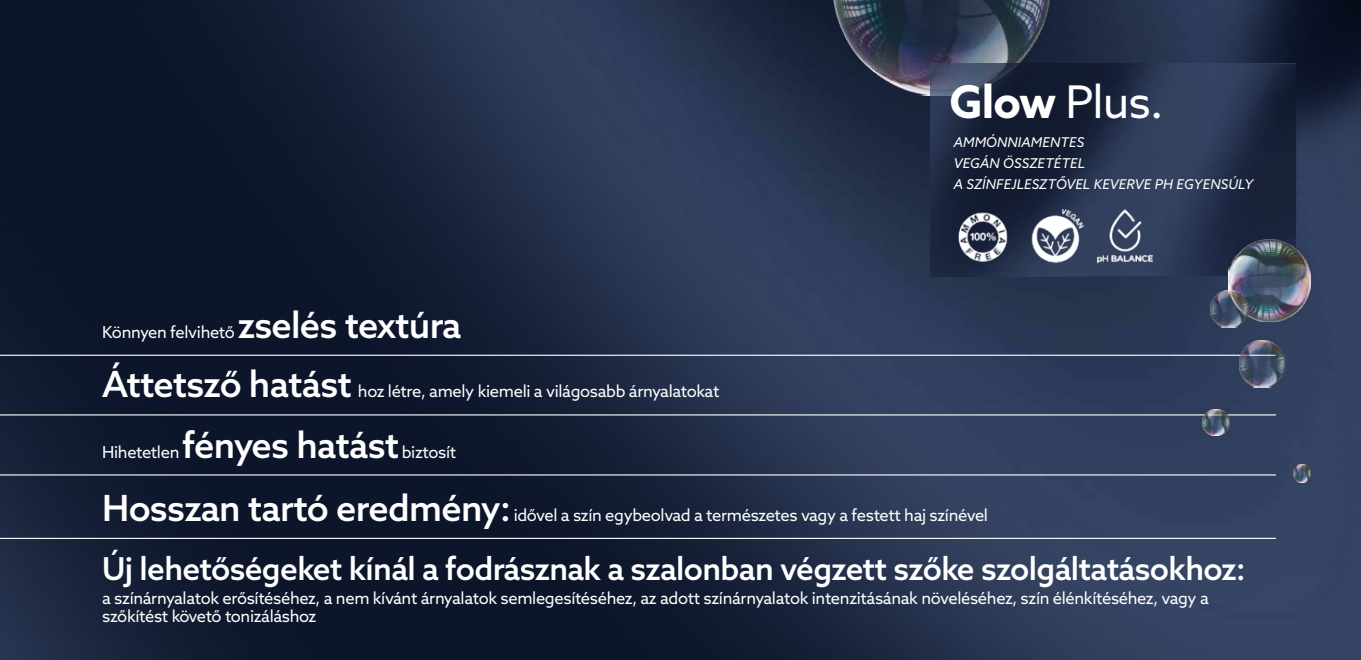
<style>
.page{position:relative;width:1361px;height:660px;background:#fff}
.page>*{position:absolute;margin:0;border:0;box-sizing:border-box;transform-origin:0 0}
.t1{font:45px "Azo Sans";color:#fff}
.t2{font:500 31.5px "Azo Sans";letter-spacing:-.02em;color:#fff}
.t3{font:16.5px/18px "Azo Sans";letter-spacing:-.02em;color:#fff}
.t4{font:italic 13.5px/21px "Azo Sans";letter-spacing:.01em;color:#fff}
.s1{font-weight:500;font-size:36px}
.s2{font-weight:700}
</style>
<div class="page">
<img style="left:0;top:0;width:1361px;height:659px">
<img style="left:1050px;top:0;width:311px;height:201px">
<hr style="left:0;top:354px;width:1276px;height:1px;background:#fff">
<hr style="left:0;top:414px;width:1276px;height:1px;background:#fff">
<hr style="left:0;top:474px;width:1276px;height:1px;background:#fff">
<hr style="left:0;top:537px;width:1276px;height:1px;background:#fff">
<img style="left:833px;top:0;width:217px;height:95px">
<img style="left:930px;top:64px;width:366px;height:212px">
<img style="left:1228px;top:239px;width:82px;height:82px">
<img style="left:1203px;top:409px;width:26px;height:26px">
<img style="left:1293px;top:464px;width:17px;height:18px">
<img style="left:1239px;top:340px;width:46px;height:47px">
<img style="left:948px;top:209px;width:65px;height:57px">
<img style="left:1026px;top:209px;width:60px;height:57px">
<img style="left:1076px;top:248px;width:98px;height:19px">
<img style="left:1086px;top:205px;width:78px;height:46px">
<img style="left:1211px;top:290px;width:37px;height:37px">
<p class="t3" style="left:102px;top:322px;width:361px">Könnyen felvihető <span class="s1">zselés textúra</span></p>
<p class="t3" style="left:102px;top:382px;width:619px"><span class="s1">Áttetsző hatást</span> hoz létre, amely kiemeli a világosabb árnyalatokat</p>
<h1 class="t1" style="left:949px;top:72px;width:215px"><span class="s2">Glow</span> Plus.</h1>
<p class="t4" style="left:954px;top:131px;width:301px">AMMÓNNIAMENTES<br>VEGÁN ÖSSZETÉTEL<br>A SZÍNFEJLESZTŐVEL KEVERVE PH EGYENSÚLY</p>
<p class="t3" style="left:102px;top:443px;width:355px">Hihetetlen <span class="s1">fényes hatást</span> biztosít</p>
<p class="t3" style="left:102px;top:505px;width:887px"><span class="s1">Hosszan tartó eredmény:</span> idővel a szín egybeolvad a természetes vagy a festett haj színével</p>
<h2 class="t2" style="left:102px;top:547px;width:1145px">Új lehetőségeket kínál a fodrásznak a szalonban végzett szőke szolgáltatásokhoz:</h2>
<p class="t3" style="left:102px;top:588px;width:1108px">a színárnyalatok erősítéséhez, a nem kívánt árnyalatok semlegesítéséhez, az adott színárnyalatok intenzitásának növeléséhez, szín élénkítéséhez, vagy a szőkítést követő tonizáláshoz</p>
</div>
